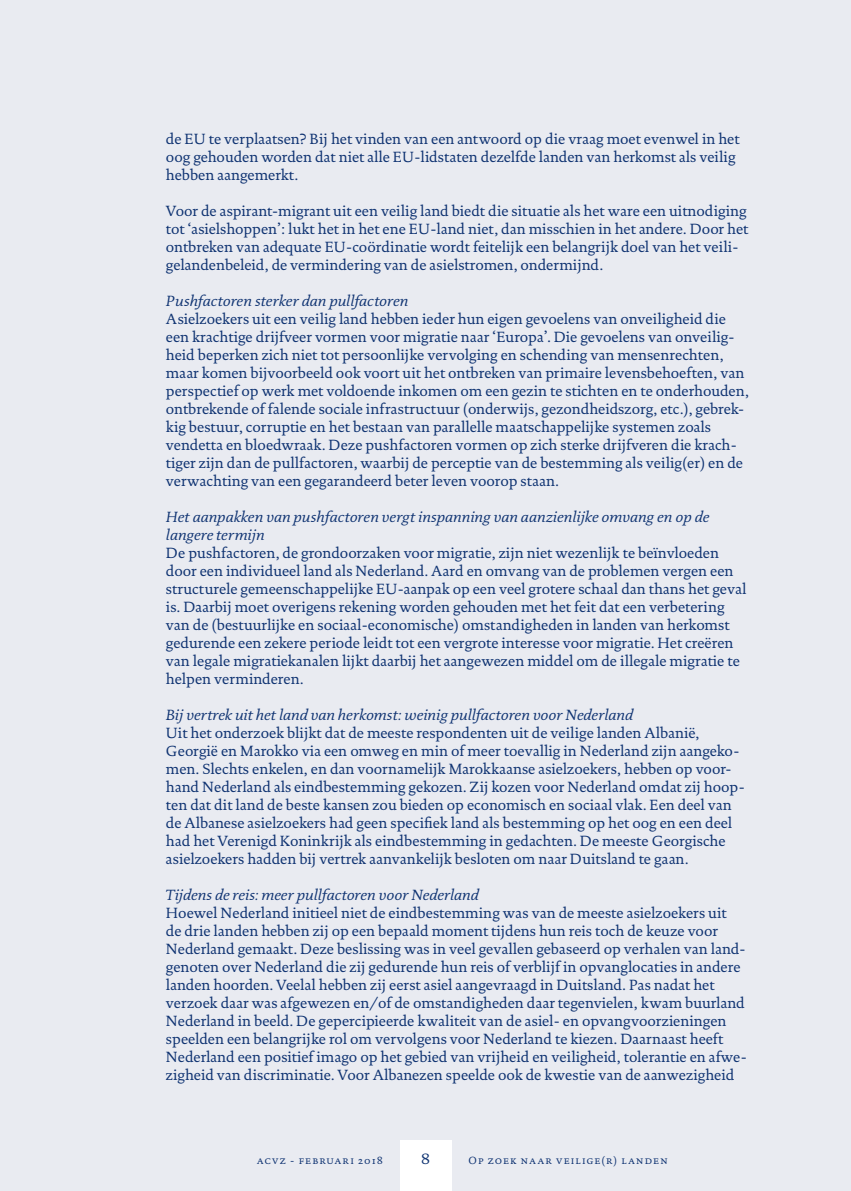
<style>
.page{position:relative;width:851px;height:1191px;background:#fff}
.page>*{position:absolute;margin:0;border:0;box-sizing:border-box;transform-origin:0 0}
.Body_tekst{font:15px/18px "DTL Documenta T";color:#0f3372}
.Body_tekst-2{font:italic 15px/18px "DTL Documenta T";color:#0f3372}
.t1{font:10.5px "DTL Documenta T Caps";letter-spacing:.105em;color:#0f3372}
</style>
<div class="page">
<div style="left:0;top:0;width:850px;height:1191px;background:#e9ebf1"></div>
<hr style="left:850px;top:0;width:1px;height:1191px;background:#e9ebf1">
<div style="left:400px;top:1140px;width:51px;height:51px;background:#fff"></div>
<p class="Body_tekst" style="left:166px;top:130px;width:575px">de EU te verplaatsen? Bij het vinden van een antwoord op die vraag moet evenwel in het oog gehouden worden dat niet alle EU-lidstaten dezelfde landen van herkomst als veilig hebben aangemerkt.</p>
<p class="Body_tekst" style="left:166px;top:202px;width:584px">Voor de aspirant-migrant uit een veilig land biedt die situatie als het ware een uitnodiging tot ‘asielshoppen’: lukt het in het ene EU-land niet, dan misschien in het andere. Door het ontbreken van adequate EU-coördinatie wordt feitelijk een belangrijk doel van het veili&shy;gelandenbeleid, de vermindering van de asielstromen, ondermijnd.</p>
<p class="Body_tekst-2" style="left:166px;top:292px;width:244px">Pushfactoren sterker dan pullfactoren</p>
<p class="Body_tekst" style="left:166px;top:310px;width:584px">Asielzoekers uit een veilig land hebben ieder hun eigen gevoelens van onveiligheid die een krachtige drijfveer vormen voor migratie naar ‘Europa’. Die gevoelens van onveilig&shy;heid beperken zich niet tot persoonlijke vervolging en schending van mensenrechten, maar komen bijvoorbeeld ook voort uit het ontbreken van primaire levensbehoeften, van perspectief op werk met voldoende inkomen om een gezin te stichten en te onderhouden, ontbrekende of falende sociale infrastructuur (onderwijs, gezondheidszorg, etc.), gebrek&shy;kig bestuur, corruptie en het bestaan van parallelle maatschappelijke systemen zoals vendetta en bloedwraak. Deze pushfactoren vormen op zich sterke drijfveren die krach&shy;tiger zijn dan de pullfactoren, waarbij de perceptie van de bestemming als veilig(er) en de verwachting van een gegarandeerd beter leven voorop staan.</p>
<p class="Body_tekst-2" style="left:166px;top:508px;width:544px">Het aanpakken van pushfactoren vergt inspanning van aanzienlijke omvang en op de langere termijn</p>
<p class="Body_tekst" style="left:166px;top:544px;width:582px">De pushfactoren, de grondoorzaken voor migratie, zijn niet wezenlijk te beïnvloeden door een individueel land als Nederland. Aard en omvang van de problemen vergen een structurele gemeenschappelijke EU-aanpak op een veel grotere schaal dan thans het geval is. Daarbij moet overigens rekening worden gehouden met het feit dat een verbetering van de (bestuurlijke en sociaal-economische) omstandigheden in landen van herkomst gedurende een zekere periode leidt tot een vergrote interesse voor migratie. Het creëren van legale migratiekanalen lijkt daarbij het aangewezen middel om de illegale migratie te helpen verminderen.</p>
<p class="Body_tekst-2" style="left:166px;top:706px;width:468px">Bij vertrek uit het land van herkomst: weinig pullfactoren voor Nederland</p>
<p class="Body_tekst" style="left:166px;top:724px;width:580px">Uit het onderzoek blijkt dat de meeste respondenten uit de veilige landen Albanië, Georgië en Marokko via een omweg en min of meer toevallig in Nederland zijn aangeko&shy;men. Slechts enkelen, en dan voornamelijk Marokkaanse asielzoekers, hebben op voor&shy;hand Nederland als eindbestemming gekozen. Zij kozen voor Nederland omdat zij hoop&shy;ten dat dit land de beste kansen zou bieden op economisch en sociaal vlak. Een deel van de Albanese asielzoekers had geen specifiek land als bestemming op het oog en een deel had het Verenigd Koninkrijk als eindbestemming in gedachten. De meeste Georgische asielzoekers hadden bij vertrek aanvankelijk besloten om naar Duitsland te gaan.</p>
<p class="Body_tekst-2" style="left:166px;top:886px;width:314px">Tijdens de reis: meer pullfactoren voor Nederland</p>
<p class="Body_tekst" style="left:166px;top:904px;width:582px">Hoewel Nederland initieel niet de eindbestemming was van de meeste asielzoekers uit<br>de drie landen hebben zij op een bepaald moment tijdens hun reis toch de keuze voor Nederland gemaakt. Deze beslissing was in veel gevallen gebaseerd op verhalen van land&shy;genoten over Nederland die zij gedurende hun reis of verblijf in opvanglocaties in andere landen hoorden. Veelal hebben zij eerst asiel aangevraagd in Duitsland. Pas nadat het verzoek daar was afgewezen en/of de omstandigheden daar tegenvielen, kwam buurland Nederland in beeld. De gepercipieerde kwaliteit van de asiel- en opvangvoorzieningen speelden een belangrijke rol om vervolgens voor Nederland te kiezen. Daarnaast heeft Nederland een positief imago op het gebied van vrijheid en veiligheid, tolerantie en afwe&shy;zigheid van discriminatie. Voor Albanezen speelde ook de kwestie van de aanwezigheid</p>
<p class="t1" style="left:257px;top:1154px;width:127px">acvz - februari 2018</p>
<p class="Body_tekst" style="left:421px;top:1150px;width:10px">8</p>
<p class="t1" style="left:468px;top:1154px;width:201px">Op zoek naar veilige(r) landen</p>
</div>
